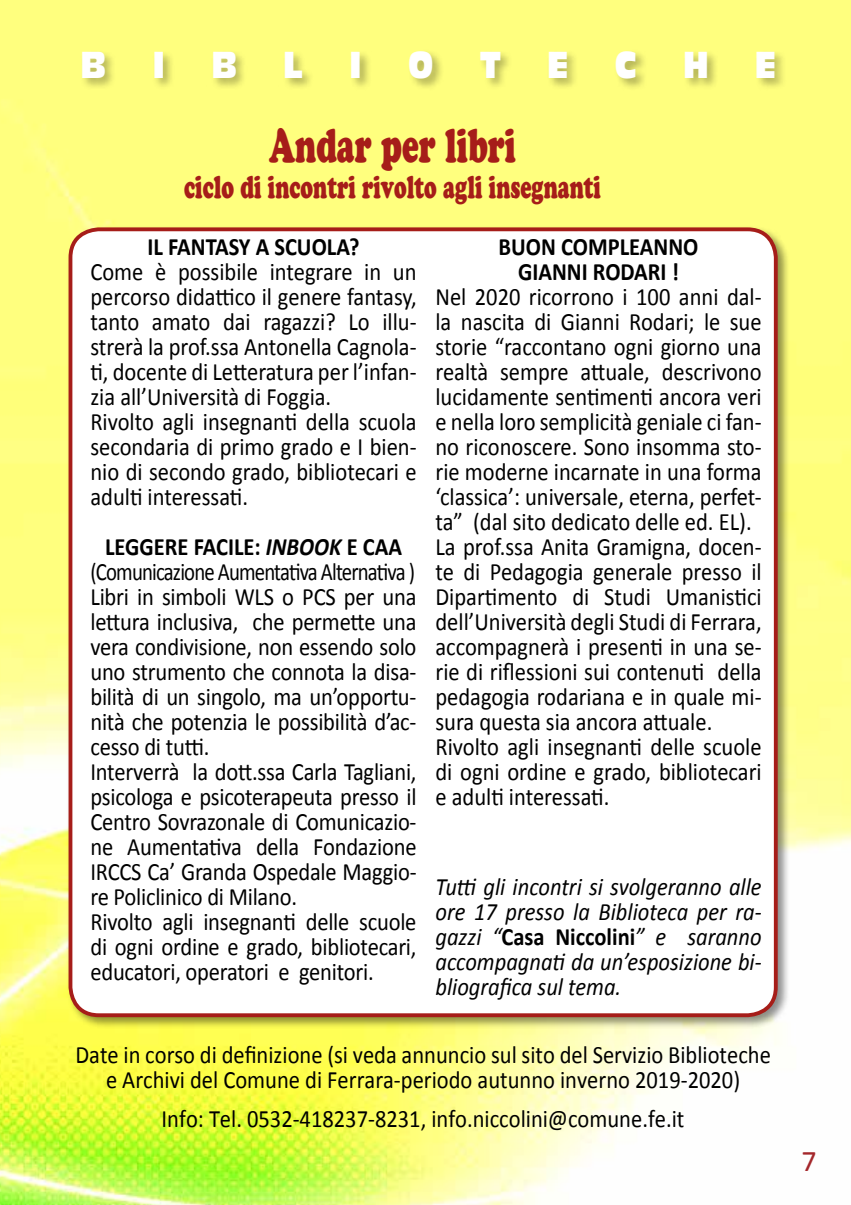
<style>
.page{position:relative;width:851px;height:1205px;background:#fff}
.page>*{position:absolute;margin:0;border:0;box-sizing:border-box;transform-origin:0 0}
.t1{font:900 47.5px "Cooper";color:#a61d19;scale:.63 1}
.t2{font:36.5px "Antique Olive Compact";color:#fff;scale:.85 1}
.t3{font:900 31.5px "Cooper";color:#a61d19;scale:.63 1}
.t4{font:30px "Calibri";color:#a4272b}
.t5{font:25px/25px "Calibri";color:#000;scale:.9 1}
.t6{font:25px/25px "Calibri";color:#000;scale:.83 1}
.t7{font:italic 25px/25px "Calibri";color:#000;text-align:justify;scale:.9 1}
.t8{font:700 25px/25px "Calibri";color:#000;text-align:center;scale:.9 1}
.s1{font-weight:700}
.s2{font-weight:700;font-style:italic}
.s3{font-weight:700;font-style:normal}
</style>
<div class="page">
<img style="left:0;top:0;width:850px;height:1205px">
<div style="left:80px;top:49px;width:706px;height:42px;background:#000;opacity:.3"></div>
<div style="left:66px;top:225px;width:723px;height:804px;background:#000;opacity:.45"></div>
<div style="left:70px;top:229px;width:705px;height:786px;background:#fff;border-radius:28px"></div>
<div style="left:69px;top:227px;width:708px;height:790px;border:4px solid #a61d19;border-radius:28px"></div>
<h2 class="t2" style="left:80px;top:43px;width:102px">B I</h2>
<h2 class="t2" style="left:211px;top:43px;width:32px">B</h2>
<h2 class="t2" style="left:283px;top:43px;width:178px">LIO</h2>
<h2 class="t2" style="left:479px;top:43px;width:27px">T</h2>
<h2 class="t2" style="left:547px;top:43px;width:27px">E</h2>
<h2 class="t2" style="left:615px;top:43px;width:27px">C</h2>
<h2 class="t2" style="left:683px;top:43px;width:32px">H</h2>
<h2 class="t2" style="left:754px;top:43px;width:27px">E</h2>
<h1 class="t1" style="left:269px;top:116px;width:393px">Andar per libri</h1>
<p class="t3" style="left:184px;top:168px;width:663px">ciclo di incontri rivolto agli insegnanti</p>
<p class="t8" style="left:147px;top:234px;width:237px">IL FANTASY A SCUOLA?</p>
<p class="t5" style="left:90px;top:259px;width:364px">Come è possibile integrare in un percorso didattico il genere fantasy, tanto amato dai ragazzi? Lo illu&shy;strerà la prof.ssa Antonella Cagnola&shy;ti, docente di Letteratura per l’infan&shy;zia all’Università di Foggia.<br>Rivolto agli insegnanti della scuola secondaria di primo grado e I bien&shy;nio di secondo grado, bibliotecari e adulti interessati.</p>
<p class="t6" style="left:90px;top:534px;width:394px;text-indent:15px"><span class="s1">LEGGERE FACILE:</span> <span class="s2">INBOOK</span> <span class="s1">E CAA </span>(Comunicazione Aumentativa Alternativa )<br>Libri in simboli WLS o PCS per una lettura inclusiva, che permette una vera condivisione, non essendo solo uno strumento che connota la disa&shy;bilità di un singolo, ma un’opportu&shy;nità che potenzia le possibilità d’ac&shy;cesso di tutti.<br>Interverrà la dott.ssa Carla Tagliani, psicologa e psicoterapeuta presso il Centro Sovrazonale di Comunicazio&shy;ne Aumentativa della Fondazione IRCCS Ca’ Granda Ospedale Maggio&shy;re Policlinico di Milano.<br>Rivolto agli insegnanti delle scuole di ogni ordine e grado, bibliotecari, educatori, operatori e genitori.</p>
<p class="t8" style="left:498px;top:234px;width:223px">BUON COMPLEANNO<br>GIANNI RODARI !</p>
<p class="t5" style="left:435px;top:284px;width:364px">Nel 2020 ricorrono i 100 anni dal&shy;la nascita di Gianni Rodari; le sue storie “raccontano ogni giorno una realtà sempre attuale, descrivono lucidamente sentimenti ancora veri e nella loro semplicità geniale ci fan&shy;no riconoscere. Sono insomma sto&shy;rie moderne incarnate in una forma ‘classica’: universale, eterna, perfet&shy;ta” (dal sito dedicato delle ed. EL).<br>La prof.ssa Anita Gramigna, docen&shy;te di Pedagogia generale presso il Dipartimento di Studi Umanistici dell’Università degli Studi di Ferrara, accompagnerà i presenti in una se&shy;rie di riflessioni sui contenuti della pedagogia rodariana e in quale mi&shy;sura questa sia ancora attuale.<br>Rivolto agli insegnanti delle scuole di ogni ordine e grado, bibliotecari e adulti interessati.</p>
<p class="t7" style="left:435px;top:873px;width:364px">Tutti gli incontri si svolgeranno alle ore 17 presso la Biblioteca per ra&shy;gazzi “<span class="s3">Casa Niccolini</span>” e saranno accompagnati da un’esposizione bi&shy;bliografica sul tema.</p>
<p class="t5" style="left:75px;top:1042px;width:774px;text-align:center">Date in corso di definizione (si veda annuncio sul sito del Servizio Biblioteche e Archivi del Comune di Ferrara-periodo autunno inverno 2019-2020)</p>
<p class="t5" style="left:162px;top:1107px;width:582px">Info: Tel. 0532-418237-8231, info.niccolini@comune.fe.it</p>
<p class="t4" style="left:801px;top:1142px;width:17px">7</p>
</div>
